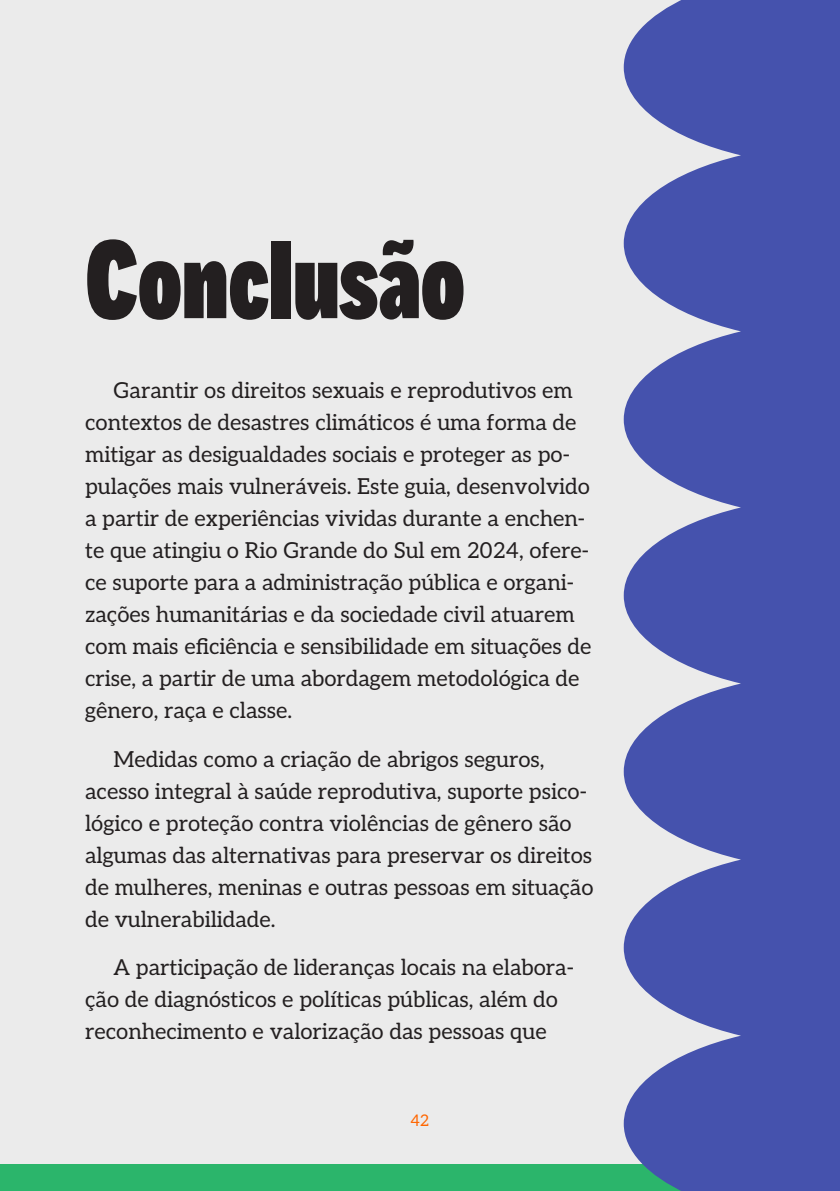
<style>
.page{position:relative;width:840px;height:1191px;background:#fff}
.page>*{position:absolute;margin:0;border:0;box-sizing:border-box;transform-origin:0 0}
.t1{font:900 110px "Fort X Cond";letter-spacing:-.005em;color:#231f20}
.t2{font:22px/32px "Aleo";color:#231f20}
.t3{font:16px "Aleo";color:#f60}
</style>
<div class="page">
<div style="left:0;top:0;width:839px;height:1191px;background:#ebebeb"></div>
<div style="left:0;top:1164px;width:839px;height:27px;background:#2bb56b"></div>
<svg style="left:623px;top:0;width:216px;height:1191px;fill:#4552ad"></svg>
<h1 class="t1" style="left:85px;top:212px;width:381px">Conclusão</h1>
<p class="t2" style="left:85px;top:373px;width:507px;text-indent:28px">Garantir os direitos sexuais e reprodutivos em contextos de desastres climáticos é uma forma de mitigar as desigualdades sociais e proteger as po&shy;pulações mais vulneráveis. Este guia, desenvolvido a partir de experiências vividas durante a enchen&shy;te que atingiu o Rio Grande do Sul em 2024, ofere&shy;ce suporte para a administração pública e organi&shy;zações humanitárias e da sociedade civil atuarem com mais eficiência e sensibilidade em situações de crise, a partir de uma abordagem metodológica de gênero, raça e classe.</p>
<p class="t2" style="left:85px;top:741px;width:509px;text-indent:28px">Medidas como a criação de abrigos seguros, acesso integral à saúde reprodutiva, suporte psico&shy;lógico e proteção contra violências de gênero são algumas das alternativas para preservar os direitos de mulheres, meninas e outras pessoas em situação de vulnerabilidade.</p>
<p class="t2" style="left:85px;top:949px;width:490px;text-indent:28px">A participação de lideranças locais na elabora&shy;ção de diagnósticos e políticas públicas, além do reconhecimento e valorização das pessoas que</p>
<p class="t3" style="left:410px;top:1107px;width:21px">42</p>
</div>
